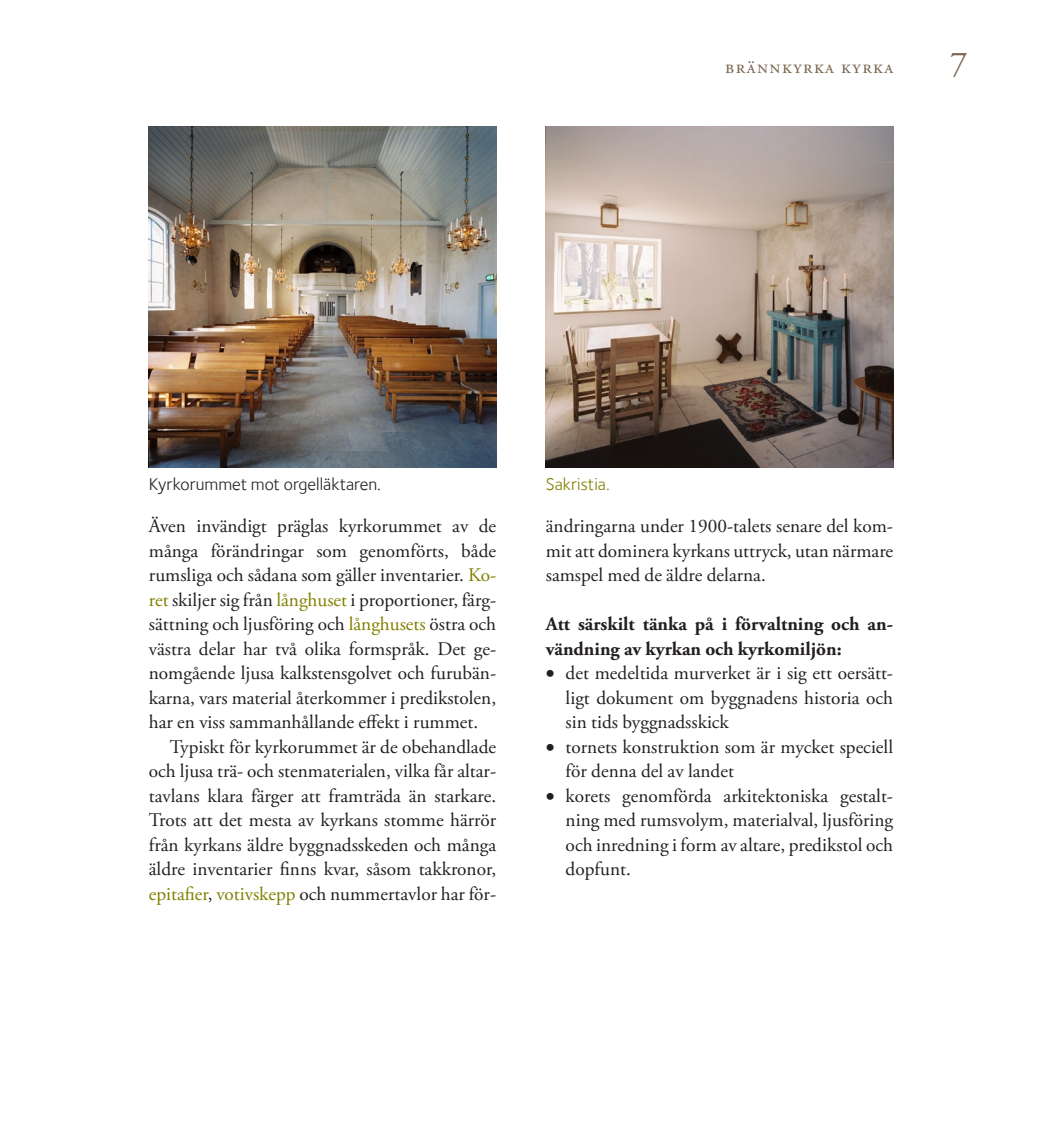
<style>
.page{position:relative;width:1042px;height:1141px;background:#fff}
.page>*{position:absolute;margin:0;border:0;box-sizing:border-box;transform-origin:0 0}
.t1{font:35px "Adobe Garamond Pro";color:#7c6954}
.Bröd_med_indrag{font:19.25px/24.5px "Adobe Garamond Pro";color:#231f20;text-align:justify}
.Bröd_utan_indrag{font:19.25px/24.5px "Adobe Garamond Pro";color:#231f20;text-align:justify}
.Bröd_hängande_indrag{font:19.25px/24.5px "Adobe Garamond Pro";color:#231f20;text-align:justify}
.Bröd_hängande_indrag-2{font:700 19.25px/24.5px "Adobe Garamond Pro";color:#231f20}
.t2{font:19.25px "Adobe Garamond Pro";letter-spacing:.075em;color:#7c6954}
.Bildtext{font:17.5px "Foundry Sterling";color:#231f20}
.Bildtext-2{font:17.5px "Foundry Sterling";color:#808000}
.s1{color:#808000}
</style>
<div class="page">
<img style="left:149px;top:127px;width:347px;height:341px">
<img style="left:546px;top:126px;width:347px;height:342px">
<p class="t2" style="left:725px;top:56px;width:169px">brännkyrka kyrka</p>
<h1 class="t1" style="left:950px;top:43px;width:19px">7</h1>
<p class="Bildtext" style="left:149px;top:474px;width:234px">Kyrkorummet mot orgelläktaren.</p>
<p class="Bildtext-2" style="left:546px;top:474px;width:66px">Sakristia.</p>
<p class="Bröd_utan_indrag" style="left:149px;top:515px;width:349px">Även invändigt präglas kyrkorummet av de många förändringar som genomförts, både rumsliga och sådana som gäller inventarier. <span class="s1">Ko&shy;ret</span> skiljer sig från <span class="s1">långhuset</span> i proportioner, färg&shy;sättning och ljusföring och <span class="s1">långhusets</span> östra och västra delar har två olika formspråk. Det ge&shy;nomgående ljusa kalkstensgolvet och furubän&shy;karna, vars material återkommer i predikstolen, har en viss sammanhållande effekt i rummet.</p>
<p class="Bröd_med_indrag" style="left:149px;top:735px;width:349px;text-indent:21px">Typiskt för kyrkorummet är de obehandlade och ljusa trä- och stenmaterialen, vilka får altar&shy;tavlans klara färger att framträda än starkare.<br>Trots att det mesta av kyrkans stomme härrör från kyrkans äldre byggnadsskeden och många äldre inventarier finns kvar, såsom takkronor, <span class="s1">epitafier</span>, <span class="s1">votivskepp</span> och nummertavlor har för-</p>
<p class="Bröd_med_indrag" style="left:546px;top:515px;width:349px">ändringarna under 1900-talets senare del kom&shy;mit att dominera kyrkans uttryck, utan närmare samspel med de äldre delarna.</p>
<p class="Bröd_hängande_indrag-2" style="left:546px;top:612px;width:349px">Att särskilt tänka på i förvaltning och an&shy;vändning av kyrkan och kyrkomiljön:</p>
<p class="Bröd_hängande_indrag" style="left:566px;top:662px;width:329px;text-indent:-20px">• det medeltida murverket är i sig ett oersätt&shy;ligt dokument om byggnadens historia och sin tids byggnadsskick</p>
<p class="Bröd_hängande_indrag" style="left:566px;top:735px;width:329px;text-indent:-20px">• tornets konstruktion som är mycket speciell för denna del av landet</p>
<p class="Bröd_hängande_indrag" style="left:566px;top:784px;width:329px;text-indent:-20px">• korets genomförda arkitektoniska gestalt&shy;ning med rumsvolym, materialval, ljusföring och inredning i form av altare, predikstol och dopfunt.</p>
</div>
